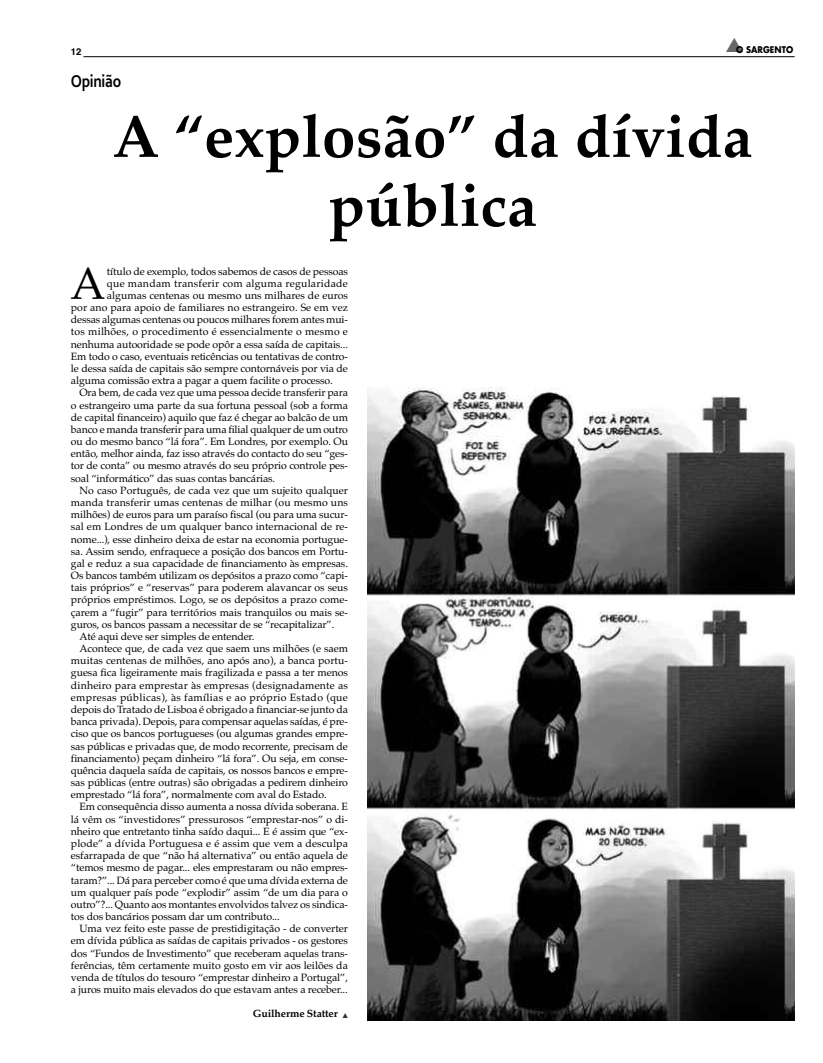
<style>
.page{position:relative;width:823px;height:1063px;background:#fff}
.page>*{position:absolute;margin:0;border:0;box-sizing:border-box;transform-origin:0 0}
.t1{font:700 60px/69px "Palatino";letter-spacing:.005em;color:#000;text-align:center}
.t2{font:45.1px "Palatino";color:#000}
.t3{font:700 18px "Corbel";letter-spacing:-.02em;color:#000;scale:.85 1}
.t4{font:10.5px "Palatino";letter-spacing:-.01em;color:#000}
.t5{font:10.5px "Palatino";letter-spacing:.015em;color:#000}
.t6{font:10.5px "Palatino";letter-spacing:.025em;color:#000}
.t7{font:10.5px "Palatino";letter-spacing:.02em;color:#000}
.t8{font:700 10.5px "Palatino";letter-spacing:-.01em;color:#000}
.t9{font:700 9.5px "Helvetica";color:#000}
.t10{font:700 9px "Futura";letter-spacing:.005em;color:#000;scale:.9 1}
.s1{color:#666}
.s2{color:#333}
</style>
<div class="page">
<hr style="left:83px;top:57px;width:711px;height:1px;background:#000">
<img style="left:367px;top:387px;width:427px;height:633px">
<p class="t9" style="left:71px;top:46px;width:12px">12</p>
<p class="t10" style="left:725px;top:45px;width:77px"><span class="s1">▲</span>O SARGENTO</p>
<h3 class="t3" style="left:71px;top:71px;width:61px">Opinião</h3>
<h1 class="t1" style="left:113px;top:102px;width:641px">A “explosão” da dívida pública</h1>
<h2 class="t2" style="left:70px;top:257px;width:37px">A</h2>
<p class="t4" style="left:107px;top:265px;width:242px">título de exemplo, todos sabemos de casos de pessoas</p>
<p class="t6" style="left:107px;top:277px;width:242px">que mandam transferir com alguma regularidade</p>
<p class="t4" style="left:107px;top:289px;width:242px">algumas centenas ou mesmo uns milhares de euros</p>
<p class="t4" style="left:71px;top:301px;width:278px">por ano para apoio de familiares no estrangeiro. Se em vez</p>
<p class="t4" style="left:71px;top:314px;width:278px">dessas algumas centenas ou poucos milhares forem antes mui-</p>
<p class="t7" style="left:71px;top:326px;width:278px">tos milhões, o procedimento é essencialmente o mesmo e</p>
<p class="t4" style="left:71px;top:338px;width:278px">nenhuma autooridade se pode opôr a essa saída de capitais...</p>
<p class="t4" style="left:71px;top:350px;width:278px">Em todo o caso, eventuais reticências ou tentativas de contro-</p>
<p class="t4" style="left:71px;top:362px;width:278px">le dessa saída de capitais são sempre contornáveis por via de</p>
<p class="t4" style="left:71px;top:374px;width:263px">alguma comissão extra a pagar a quem facilite o processo.</p>
<p class="t4" style="left:79px;top:387px;width:270px">Ora bem, de cada vez que uma pessoa decide transferir para</p>
<p class="t4" style="left:71px;top:399px;width:278px">o estrangeiro uma parte da sua fortuna pessoal (sob a forma</p>
<p class="t4" style="left:71px;top:411px;width:278px">de capital financeiro) aquilo que faz é chegar ao balcão de um</p>
<p class="t4" style="left:71px;top:423px;width:278px">banco e manda transferir para uma filial qualquer de um outro</p>
<p class="t4" style="left:71px;top:435px;width:278px">ou do mesmo banco “lá fora”. Em Londres, por exemplo. Ou</p>
<p class="t4" style="left:71px;top:447px;width:278px">então, melhor ainda, faz isso através do contacto do seu “ges-</p>
<p class="t4" style="left:71px;top:460px;width:278px">tor de conta” ou mesmo através do seu próprio controle pes-</p>
<p class="t4" style="left:71px;top:472px;width:205px">soal “informático” das suas contas bancárias.</p>
<p class="t4" style="left:79px;top:484px;width:270px">No caso Português, de cada vez que um sujeito qualquer</p>
<p class="t4" style="left:71px;top:496px;width:278px">manda transferir umas centenas de milhar (ou mesmo uns</p>
<p class="t4" style="left:71px;top:508px;width:278px">milhões) de euros para um paraíso fiscal (ou para uma sucur-</p>
<p class="t4" style="left:71px;top:521px;width:278px">sal em Londres de um qualquer banco internacional de re-</p>
<p class="t4" style="left:71px;top:533px;width:278px">nome...), esse dinheiro deixa de estar na economia portugue-</p>
<p class="t4" style="left:71px;top:545px;width:278px">sa. Assim sendo, enfraquece a posição dos bancos em Portu-</p>
<p class="t4" style="left:71px;top:557px;width:278px">gal e reduz a sua capacidade de financiamento às empresas.</p>
<p class="t4" style="left:71px;top:569px;width:278px">Os bancos também utilizam os depósitos a prazo como “capi-</p>
<p class="t4" style="left:71px;top:581px;width:278px">tais próprios” e “reservas” para poderem alavancar os seus</p>
<p class="t4" style="left:71px;top:594px;width:278px">próprios empréstimos. Logo, se os depósitos a prazo come-</p>
<p class="t4" style="left:71px;top:606px;width:278px">çarem a “fugir” para territórios mais tranquilos ou mais se-</p>
<p class="t4" style="left:71px;top:618px;width:265px">guros, os bancos passam a necessitar de se “recapitalizar”.</p>
<p class="t4" style="left:79px;top:630px;width:176px">Até aqui deve ser simples de entender.</p>
<p class="t4" style="left:79px;top:642px;width:270px">Acontece que, de cada vez que saem uns milhões (e saem</p>
<p class="t4" style="left:71px;top:655px;width:278px">muitas centenas de milhões, ano após ano), a banca portu-</p>
<p class="t4" style="left:71px;top:667px;width:278px">guesa fica ligeiramente mais fragilizada e passa a ter menos</p>
<p class="t5" style="left:71px;top:679px;width:278px">dinheiro para emprestar às empresas (designadamente as</p>
<p class="t6" style="left:71px;top:691px;width:278px">empresas públicas), às famílias e ao próprio Estado (que</p>
<p class="t4" style="left:71px;top:703px;width:278px">depois do Tratado de Lisboa é obrigado a financiar-se junto da</p>
<p class="t4" style="left:71px;top:715px;width:278px">banca privada). Depois, para compensar aquelas saídas, é pre-</p>
<p class="t4" style="left:71px;top:728px;width:278px">ciso que os bancos portugueses (ou algumas grandes empre-</p>
<p class="t4" style="left:71px;top:740px;width:278px">sas públicas e privadas que, de modo recorrente, precisam de</p>
<p class="t4" style="left:71px;top:752px;width:278px">financiamento) peçam dinheiro “lá fora”. Ou seja, em conse-</p>
<p class="t4" style="left:71px;top:764px;width:278px">quência daquela saída de capitais, os nossos bancos e empre-</p>
<p class="t4" style="left:71px;top:776px;width:278px">sas públicas (entre outras) são obrigadas a pedirem dinheiro</p>
<p class="t4" style="left:71px;top:789px;width:257px">emprestado “lá fora”, normalmente com aval do Estado.</p>
<p class="t4" style="left:79px;top:801px;width:270px">Em consequência disso aumenta a nossa dívida soberana. E</p>
<p class="t4" style="left:71px;top:813px;width:278px">lá vêm os “investidores” pressurosos “emprestar-nos” o di-</p>
<p class="t4" style="left:71px;top:825px;width:278px">nheiro que entretanto tinha saído daqui... E é assim que “ex-</p>
<p class="t5" style="left:71px;top:837px;width:278px">plode” a dívida Portuguesa e é assim que vem a desculpa</p>
<p class="t4" style="left:71px;top:849px;width:278px">esfarrapada de que “não há alternativa” ou então aquela de</p>
<p class="t4" style="left:71px;top:862px;width:278px">“temos mesmo de pagar... eles emprestaram ou não empres-</p>
<p class="t4" style="left:71px;top:874px;width:278px">taram?”... Dá para perceber como é que uma dívida externa de</p>
<p class="t4" style="left:71px;top:886px;width:278px">um qualquer país pode “explodir” assim “de um dia para o</p>
<p class="t4" style="left:71px;top:898px;width:278px">outro”?... Quanto aos montantes envolvidos talvez os sindica-</p>
<p class="t4" style="left:71px;top:910px;width:210px">tos dos bancários possam dar um contributo...</p>
<p class="t4" style="left:79px;top:922px;width:270px">Uma vez feito este passe de prestidigitação - de converter</p>
<p class="t4" style="left:71px;top:935px;width:278px">em dívida pública as saídas de capitais privados - os gestores</p>
<p class="t4" style="left:71px;top:947px;width:278px">dos “Fundos de Investimento” que receberam aquelas trans-</p>
<p class="t4" style="left:71px;top:959px;width:278px">ferências, têm certamente muito gosto em vir aos leilões da</p>
<p class="t4" style="left:71px;top:971px;width:278px">venda de títulos do tesouro “emprestar dinheiro a Portugal”,</p>
<p class="t4" style="left:71px;top:983px;width:278px">a juros muito mais elevados do que estavam antes a receber...</p>
<p class="t8" style="left:253px;top:1008px;width:96px">Guilherme Statter <span class="s2">▲</span></p>
</div>
